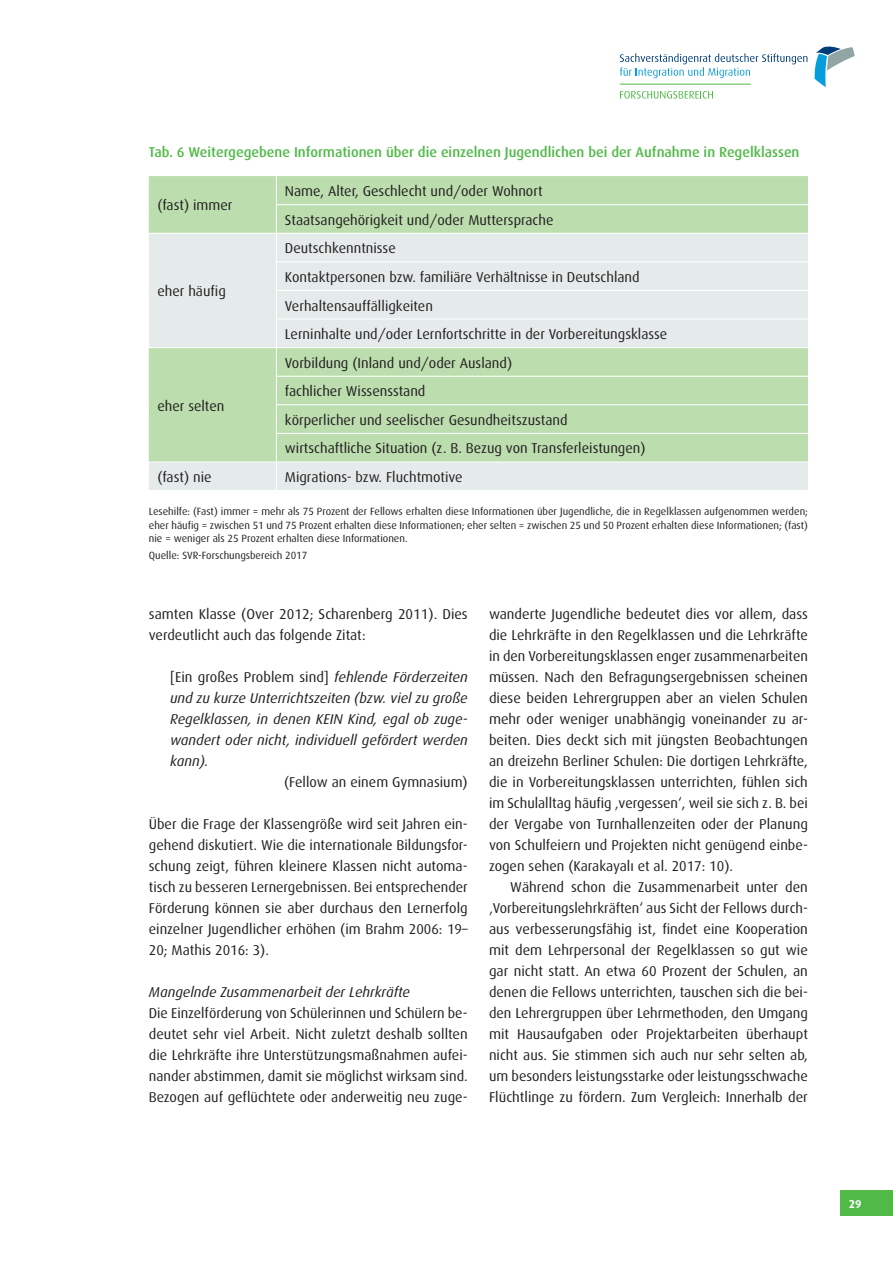
<style>
.page{position:relative;width:893px;height:1263px;background:#fff}
.page>*{position:absolute;margin:0;border:0;box-sizing:border-box;transform-origin:0 0}
.t1{font:14.25px/21px "Dax CE";color:#231f20;text-align:justify}
.t2{font:14.25px/21px "Dax Turk";color:#231f20}
.t3{font:italic 14.25px/21px "Dax Turk";color:#231f20;text-align:justify}
.t4{font:500 14.25px "Dax CE";color:#51b948}
.t5{font:italic 14.25px "Dax CE";color:#231f20}
.t6{font:700 11.4px "Dax CE";color:#fff}
.t7{font:10.5px/13.5px "Dax CE";color:#231f20;text-align:justify}
.s1{font-family:"Dax Turk";font-style:italic}
.s2{font-family:"Dax Turk"}
</style>
<div class="page">
<svg style="left:814px;top:47px;width:41px;height:40px"></svg>
<svg style="left:620px;top:53px;width:187px;height:25px"></svg>
<svg style="left:620px;top:91px;width:93px;height:8px"></svg>
<hr style="left:620px;top:84px;width:131px;height:1px;background:#51b948">
<div style="left:840px;top:1191px;width:53px;height:25px;background:#51b948"></div>
<div style="left:149px;top:176px;width:659px;height:57px;background:#bcddae"></div>
<svg style="left:277px;top:205px;width:531px;height:28px;background:#bcddaf"></svg>
<svg style="left:149px;top:234px;width:659px;height:256px;background:#cce2c6"></svg>
<div style="left:277px;top:263px;width:531px;height:84px;background:#e5ebeb"></div>
<hr style="left:276px;top:204px;width:532px;height:1px;background:#fff">
<hr style="left:276px;top:262px;width:532px;height:1px;background:#fff">
<hr style="left:276px;top:290px;width:532px;height:1px;background:#fff">
<hr style="left:276px;top:319px;width:532px;height:1px;background:#fff">
<hr style="left:276px;top:347px;width:532px;height:1px;background:#fff">
<hr style="left:276px;top:376px;width:532px;height:1px;background:#fff">
<hr style="left:276px;top:405px;width:532px;height:1px;background:#fff">
<hr style="left:276px;top:433px;width:532px;height:1px;background:#fff">
<hr style="left:276px;top:462px;width:532px;height:1px;background:#fff">
<hr style="left:149px;top:347px;width:127px;height:1px;background:#fff">
<svg style="left:276px;top:176px;width:1px;height:314px"></svg>
<hr style="left:149px;top:462px;width:127px;height:1px;background:#fff">
<p class="t4" style="left:149px;top:143px;width:652px">Tab. 6 Weitergegebene Informationen über die einzelnen Jugendlichen bei der Aufnahme in Regelklassen</p>
<p class="t1" style="left:157px;top:195px;width:77px">(fast) immer</p>
<p class="t1" style="left:285px;top:176px;width:270px;line-height:28.7px">Name, Alter, Geschlecht und/oder Wohnort<br>Staatsangehörigkeit und/oder Muttersprache</p>
<p class="t1" style="left:157px;top:280px;width:70px">eher häufig</p>
<p class="t1" style="left:157px;top:395px;width:69px">eher selten</p>
<p class="t1" style="left:285px;top:234px;width:384px;line-height:28.7px;text-align:left">Deutschkenntnisse<br>Kontaktpersonen bzw. familiäre Verhältnisse in Deutschland Verhaltensauffälligkeiten<br>Lerninhalte und/oder Lernfortschritte in der Vorbereitungsklasse</p>
<p class="t1" style="left:285px;top:348px;width:362px;line-height:28.7px;text-align:left">Vorbildung (Inland und/oder Ausland)<br>fachlicher Wissensstand<br>körperlicher und seelischer Gesundheitszustand wirtschaftliche Situation (z. B. Bezug von Transferleistungen)</p>
<p class="t1" style="left:157px;top:466px;width:56px">(fast) nie</p>
<p class="t1" style="left:285px;top:466px;width:179px">Migrations- bzw. Fluchtmotive</p>
<p class="t7" style="left:149px;top:504px;width:661px">Lesehilfe: (Fast) immer = mehr als 75 Prozent der Fellows erhalten diese Informationen über Jugendliche, die in Regelklassen aufgenommen werden; eher häufig = zwischen 51 und 75 Prozent erhalten diese Informationen; eher selten = zwischen 25 und 50 Prozent erhalten diese Informationen; (fast) nie = weniger als 25 Prozent erhalten diese Informationen.</p>
<p class="t7" style="left:149px;top:548px;width:160px">Quelle: SVR-Forschungsbereich 2017</p>
<p class="t2" style="left:149px;top:604px;width:320px">samten Klasse (Over 2012; Scharenberg 2011). Dies verdeutlicht auch das folgende Zitat:</p>
<p class="t1" style="left:170px;top:666px;width:299px">[Ein großes Problem sind] <span class="s1">fehlende Förderzeiten</span></p>
<p class="t3" style="left:170px;top:688px;width:299px">und zu kurze Unterrichtszeiten (bzw. viel zu große Regelklassen, in denen KEIN Kind, egal ob zuge&shy;wandert oder nicht, individuell gefördert werden kann).</p>
<p class="t2" style="left:284px;top:772px;width:185px">(Fellow an einem Gymnasium)</p>
<p class="t1" style="left:149px;top:813px;width:320px">Über die Frage der Klassengröße wird seit Jahren ein&shy;gehend diskutiert. Wie die internationale Bildungsfor&shy;schung zeigt, führen kleinere Klassen nicht automa&shy;tisch zu besseren Lernergebnissen. Bei entsprechender Förderung können sie aber durchaus den Lernerfolg einzelner Jugendlicher erhöhen (im Brahm 2006: 19– 20; Mathis 2016: 3).</p>
<p class="t5" style="left:149px;top:983px;width:263px">Mangelnde Zusammenarbeit der Lehrkräfte</p>
<p class="t1" style="left:149px;top:1002px;width:320px">Die Einzelförderung von Schülerinnen und Schülern be&shy;deutet sehr viel Arbeit. Nicht zuletzt deshalb sollten die Lehrkräfte ihre Unterstützungsmaßnahmen aufei&shy;nander abstimmen, damit sie möglichst wirksam sind.<br>Bezogen auf geflüchtete oder anderweitig neu zuge-</p>
<p class="t1" style="left:489px;top:603px;width:320px">wanderte Jugendliche bedeutet dies vor allem, dass die Lehrkräfte in den Regelklassen und die Lehrkräfte in den Vorbereitungsklassen enger zusammenarbeiten müssen. Nach den Befragungsergebnissen scheinen diese beiden Lehrergruppen aber an vielen Schulen mehr oder weniger unabhängig voneinander zu ar&shy;beiten. Dies deckt sich mit jüngsten Beobachtungen an dreizehn Berliner Schulen: Die dortigen Lehrkräfte, die in Vorbereitungsklassen unterrichten, fühlen sich im Schulalltag häufig ‚vergessen‘, weil sie sich z. B. bei der Vergabe von Turnhallenzeiten oder der Planung von Schulfeiern und Projekten nicht genügend einbe&shy;zogen sehen (<span class="s2">Karakayalı</span> et al. 2017: 10).</p>
<p class="t2" style="left:489px;top:877px;width:320px;text-align:justify;text-indent:21px">Während schon die Zusammenarbeit unter den ‚Vorbereitungslehrkräften‘ aus Sicht der Fellows durch&shy;aus verbesserungsfähig ist, findet eine Kooperation mit dem Lehrpersonal der Regelklassen so gut wie gar nicht statt. An etwa 60 Prozent der Schulen, an denen die Fellows unterrichten, tauschen sich die bei&shy;den Lehrergruppen über Lehrmethoden, den Umgang mit Hausaufgaben oder Projektarbeiten überhaupt nicht aus. Sie stimmen sich auch nur sehr selten ab, um besonders leistungsstarke oder leistungsschwache Flüchtlinge zu fördern. Zum Vergleich: Innerhalb der</p>
<p class="t6" style="left:849px;top:1196px;width:14px">29</p>
</div>
